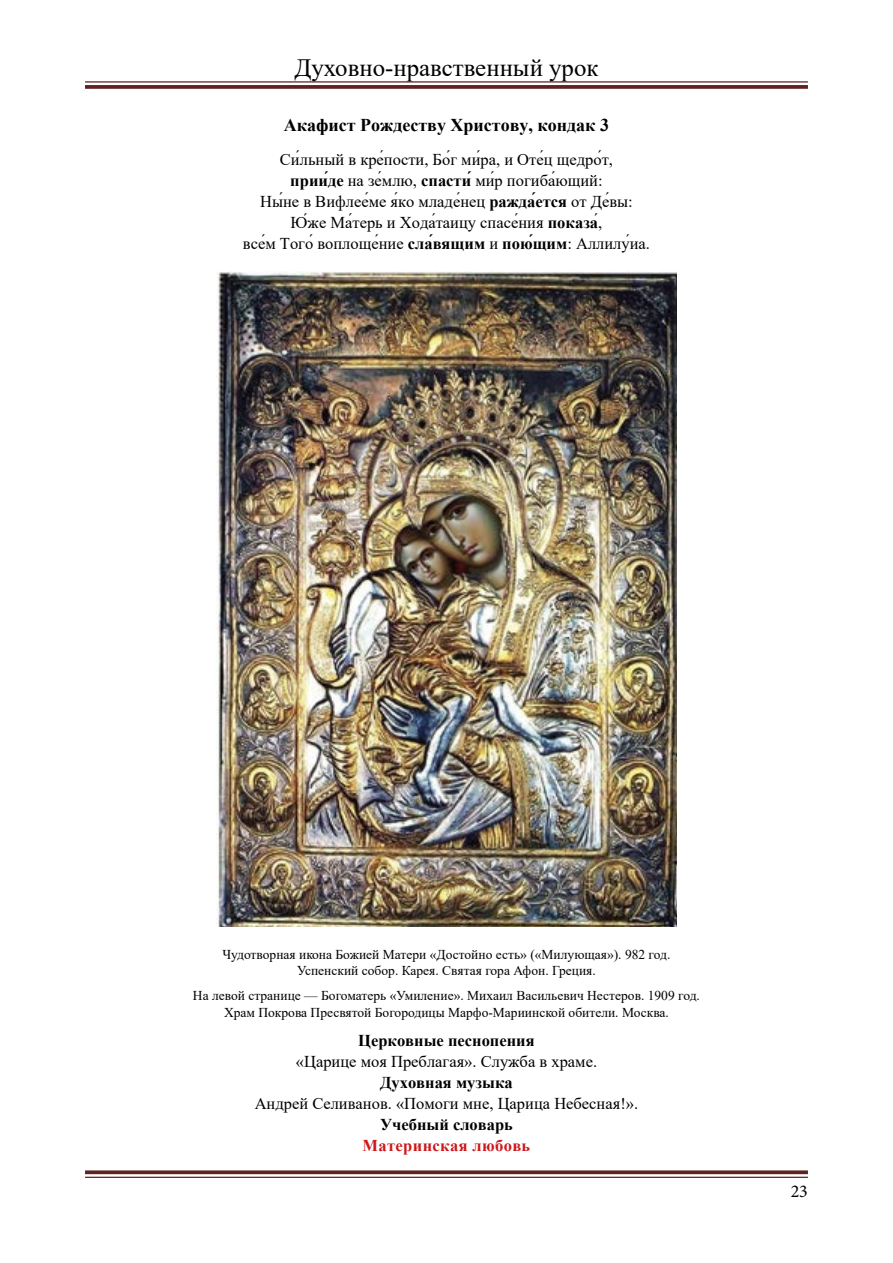
<style>
.page{position:relative;width:893px;height:1263px;background:#fff}
.page>*{position:absolute;margin:0;border:0;box-sizing:border-box;transform-origin:0 0}
.t1{font:24.9px "Times New Roman";color:#000}
.t2{font:700 18px "Times New Roman";color:#000}
.t3{font:18px "Minion Pro";color:#000}
.t4{font:16.5px/21px "Times New Roman";color:#000;text-align:center}
.t5{font:700 16.5px "Times New Roman";color:#000}
.t6{font:700 16.5px "Times New Roman";letter-spacing:.02em;color:#cd171a}
.t7{font:13.5px/16.5px "Times New Roman";color:#000;text-align:center}
.s1{font-weight:700}
</style>
<div class="page">
<hr style="left:85px;top:81px;width:723px;height:2px;background:#5e2222">
<svg style="left:85px;top:85px;width:723px;height:4px;background:#672f2f"></svg>
<svg style="left:85px;top:1170px;width:723px;height:4px;background:#6f3a3a"></svg>
<hr style="left:85px;top:1177px;width:723px;height:1px;background:#5e2222">
<img style="left:216px;top:272px;width:461px;height:654px">
<h1 class="t1" style="left:294px;top:50px;width:306px">Духовно-нравственный урок</h1>
<p class="t2" style="left:284px;top:112px;width:327px">Акафист Рождеству Христову, кондак 3</p>
<p class="t4" style="left:243px;top:148px;width:409px">Си́льный в кре́пости, Бо́г ми́ра, и Оте́ц щедро́т,<br><span class="s1">прии́де</span> на зе́млю, <span class="s1">спасти́</span>ми́р погиба́ющий:<br>Ны́не в Вифлее́ме я́ко младе́нец <span class="s1">ражда́ется</span> от Де́вы:<br>Ю́же Ма́терь и Хода́таицу спасе́ния <span class="s1">показа</span>́,<br>все́м Того́воплоще́ние <span class="s1">сла́вящим</span> и <span class="s1">пою́щим</span>: Аллилу́иа.</p>
<p class="t7" style="left:223px;top:945px;width:449px">Чудотворная икона Божией Матери «Достойно есть» («Милующая»). 982 год.<br>Успенский собор. Карея. Святая гора Афон. Греция.</p>
<p class="t7" style="left:193px;top:987px;width:508px">На левой странице — Богоматерь «Умиление». Михаил Васильевич Нестеров. 1909 год.<br>Храм Покрова Пресвятой Богородицы Марфо-Мариинской обители. Москва.</p>
<p class="t5" style="left:358px;top:1029px;width:178px">Церковные песнопения</p>
<p class="t4" style="left:296px;top:1050px;width:303px">«Царице моя Преблагая». Служба в храме.</p>
<p class="t5" style="left:380px;top:1071px;width:134px">Духовная музыка</p>
<p class="t4" style="left:255px;top:1092px;width:385px">Андрей Селиванов. «Помоги мне, Царица Небесная!».</p>
<p class="t5" style="left:380px;top:1113px;width:134px">Учебный словарь</p>
<p class="t6" style="left:363px;top:1134px;width:169px">Материнская любовь</p>
<p class="t3" style="left:791px;top:1179px;width:19px">23</p>
</div>
